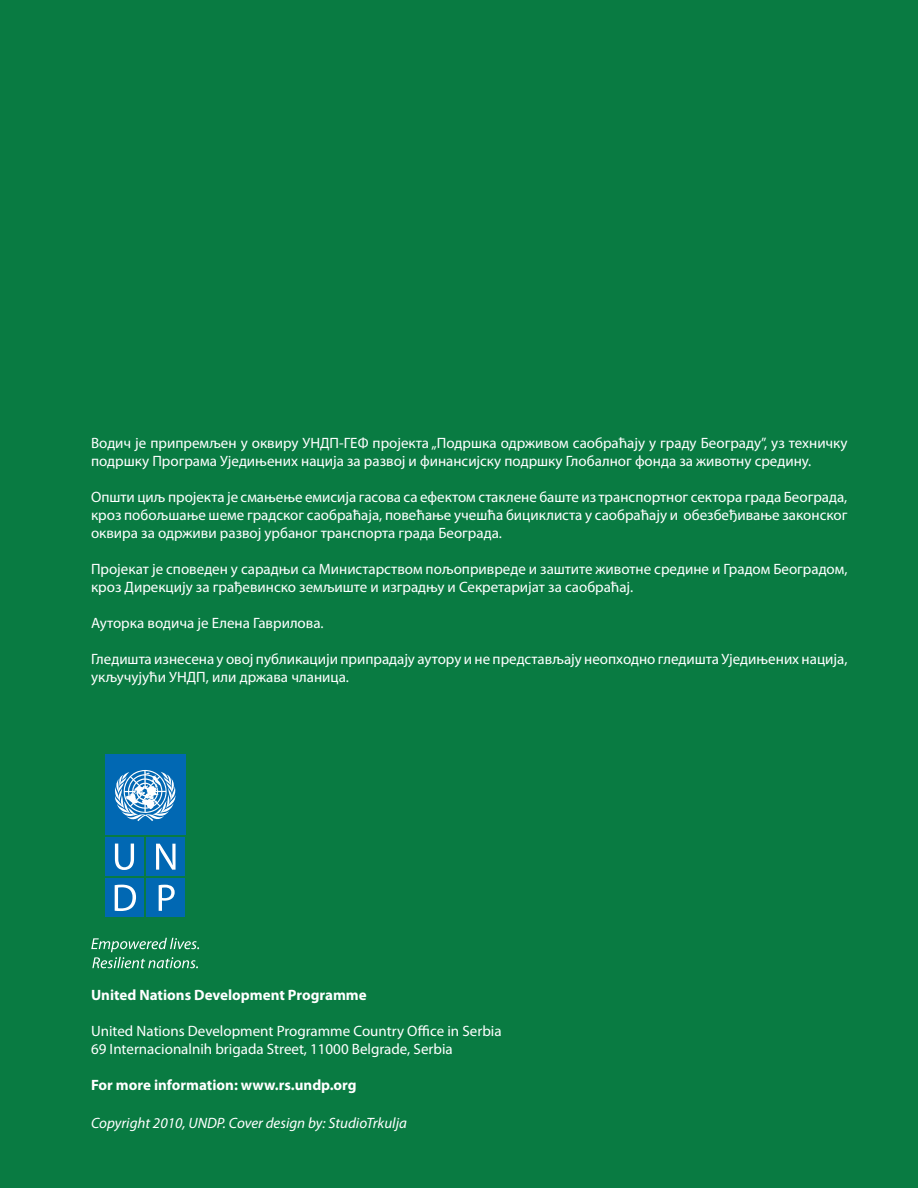
<style>
.page{position:relative;width:918px;height:1188px;background:#097b42}
.page>*{position:absolute;margin:0;border:0;box-sizing:border-box;transform-origin:0 0}
.Obican_tekst{font:15px/18px "Myriad Pro";color:#fff}
.t1{font:700 15px "Myriad Pro";color:#fff}
.t2{font:italic 15px "Myriad Pro";color:#fff}
</style>
<div class="page">
<div style="left:105px;top:837px;width:39px;height:39px;background:#0168b3"></div>
<svg style="left:115px;top:844px;width:19px;height:26px"></svg>
<div style="left:146px;top:837px;width:39px;height:39px;background:#0168b3"></div>
<svg style="left:156px;top:844px;width:20px;height:26px"></svg>
<div style="left:146px;top:878px;width:39px;height:39px;background:#0168b3"></div>
<svg style="left:159px;top:885px;width:16px;height:26px"></svg>
<div style="left:105px;top:879px;width:39px;height:38px;background:#0168b3"></div>
<svg style="left:115px;top:885px;width:21px;height:26px"></svg>
<div style="left:105px;top:755px;width:80px;height:80px;background:#0168b3"></div>
<svg style="left:115px;top:770px;width:61px;height:51px"></svg>
<svg style="left:91px;top:938px;width:108px;height:30px"></svg>
<p class="Obican_tekst" style="left:91px;top:434px;width:758px">Водич је припремљен у оквиру УНДП-ГЕФ пројекта „Подршка одрживом саобраћају у граду Београду”, уз техничку подршку Програма Уједињених нација за развој и финансијску подршку Глобалног фонда за животну средину.</p>
<p class="Obican_tekst" style="left:91px;top:488px;width:758px;text-align:justify">Општи циљ пројекта је смањење емисија гасова са ефектом стаклене баште из транспортног сектора града Београда, кроз побољшање шеме градског саобраћаја, повећање учешћа бициклиста у саобраћају и обезбеђивање законског оквира за одрживи развој урбаног транспорта града Београда.</p>
<p class="Obican_tekst" style="left:91px;top:560px;width:758px">Пројекат је споведен у сарадњи са Министарством пољопривреде и заштите животне средине и Градом Београдом, кроз Дирекцију за грађевинско земљиште и изградњу и Секретаријат за саобраћај.</p>
<p class="Obican_tekst" style="left:91px;top:614px;width:234px">Ауторка водича је Елена Гаврилова.</p>
<p class="Obican_tekst" style="left:91px;top:650px;width:758px">Гледишта изнесена у овој публикацији припрадају аутору и не представљају неопходно гледишта Уједињених нација, укључујући УНДП, или држава чланица.</p>
<p class="t1" style="left:91px;top:985px;width:277px">United Nations Development Programme</p>
<p class="Obican_tekst" style="left:91px;top:1021px;width:412px">United Nations Development Programme Country Office in Serbia</p>
<p class="Obican_tekst" style="left:91px;top:1039px;width:363px">69 Internacionalnih brigada Street, 11000 Belgrade, Serbia</p>
<p class="t1" style="left:91px;top:1075px;width:267px">For more information: www.rs.undp.org</p>
<p class="t2" style="left:91px;top:1114px;width:317px">Copyright 2010, UNDP. Cover design by: StudioTrkulja</p>
</div>
